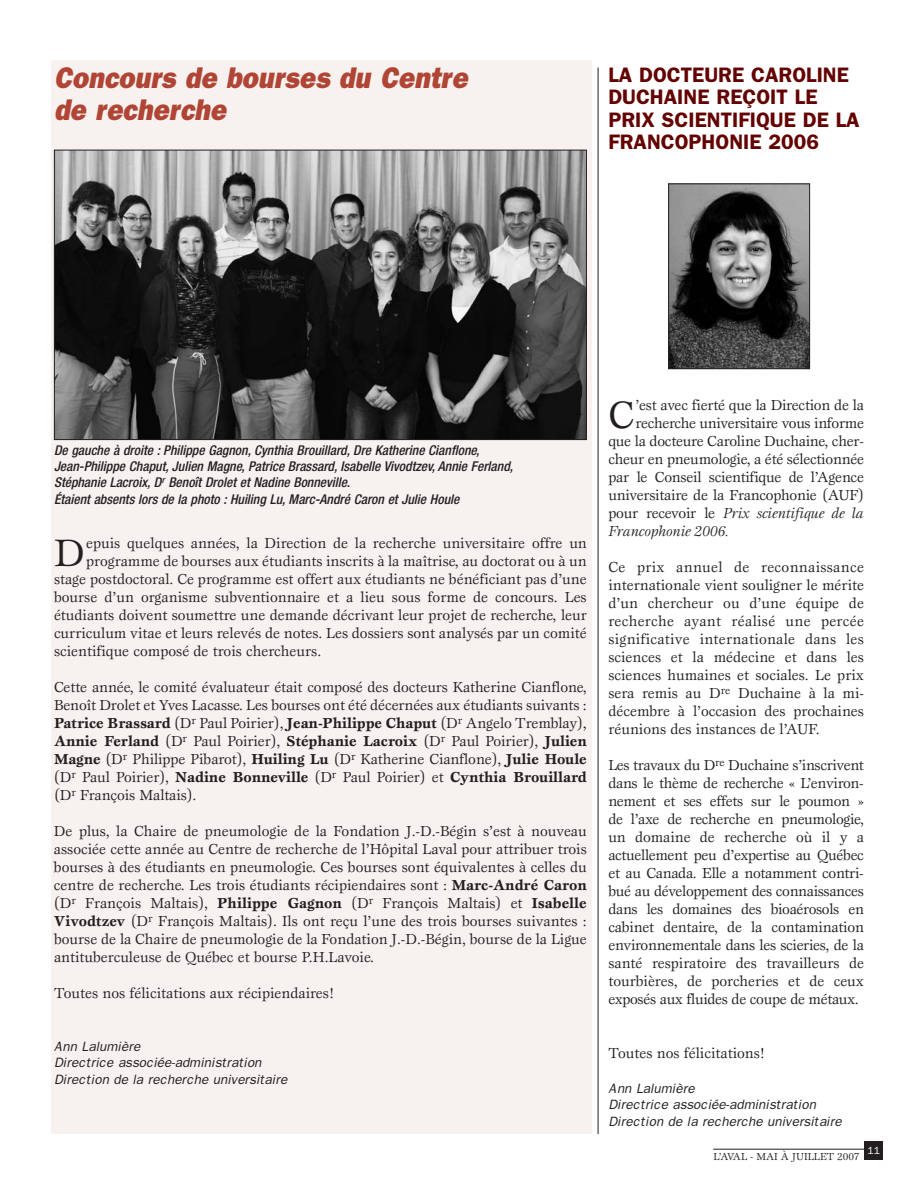
<style>
.page{position:relative;width:918px;height:1188px;background:#fff}
.page>*{position:absolute;margin:0;border:0;box-sizing:border-box;transform-origin:0 0}
.t1{font:39.6px "Esprit";color:#231f20}
.t2{font:italic 800 30px/31.5px "Franklin Gothic";color:#b14535;scale:.9 1}
.t3{font:600 21px/22.5px "Franklin Gothic";color:#630200}
.t4{font:15px/18px "Esprit";color:#231f20;text-align:justify}
.t5{font:italic 15px "Esprit";letter-spacing:-.015em;color:#231f20}
.t6{font:15px "Esprit";letter-spacing:-.02em;color:#231f20}
.t7{font:italic 500 condensed 13.5px/16.2px "Helvetica Neue";color:#231f20}
.t8{font:italic 13.5px/16.5px "Franklin Gothic";color:#231f20}
.t9{font:10.5px "Esprit";color:#231f20}
.t10{font:10.5px "Franklin Gothic";color:#fff}
.s1{font-weight:700}
.s2{font-style:normal}
</style>
<div class="page">
<div style="left:51px;top:60px;width:540px;height:1074px;background:#f7f2f0"></div>
<hr style="left:713px;top:1149px;width:170px;height:1px;background:#231f20">
<div style="left:865px;top:1141px;width:18px;height:19px;background:#231f20"></div>
<img style="left:56px;top:152px;width:529px;height:286px">
<div style="left:54px;top:150px;width:533px;height:290px;border:1px solid #231f20"></div>
<img style="left:670px;top:185px;width:138px;height:182px">
<div style="left:668px;top:183px;width:142px;height:186px;border:1px solid #231f20"></div>
<hr style="left:598px;top:68px;width:1px;height:1066px;background:#231f20">
<h2 class="t2" style="left:54px;top:62px;width:461px">Concours de bourses du Centre de recherche</h2>
<h3 class="t3" style="left:608px;top:63px;width:253px">LA DOCTEURE CAROLINE<br>DUCHAINE REÇOIT LE<br>PRIX SCIENTIFIQUE DE LA<br>FRANCOPHONIE 2006</h3>
<p class="t7" style="left:54px;top:443px;width:461px">De gauche à droite : Philippe Gagnon, Cynthia Brouillard, Dre Katherine Cianflone, Jean-Philippe Chaput, Julien Magne, Patrice Brassard, Isabelle Vivodtzev, Annie Ferland, Stéphanie Lacroix, D<sup>r</sup> Benoît Drolet et Nadine Bonneville.<br>Étaient absents lors de la photo : Huiling Lu, Marc-André Caron et Julie Houle</p>
<h1 class="t1" style="left:54px;top:538px;width:32px">D</h1>
<p class="t4" style="left:86px;top:536px;width:502px">epuis quelques années, la Direction de la recherche universitaire offre un</p>
<p class="t4" style="left:86px;top:554px;width:502px">programme de bourses aux étudiants inscrits à la maîtrise, au doctorat ou à un</p>
<p class="t4" style="left:54px;top:572px;width:534px">stage postdoctoral. Ce programme est offert aux étudiants ne bénéficiant pas d’une</p>
<p class="t4" style="left:54px;top:590px;width:534px">bourse d’un organisme subventionnaire et a lieu sous forme de concours. Les</p>
<p class="t4" style="left:54px;top:608px;width:534px">étudiants doivent soumettre une demande décrivant leur projet de recherche, leur</p>
<p class="t4" style="left:54px;top:626px;width:534px">curriculum vitae et leurs relevés de notes. Les dossiers sont analysés par un comité</p>
<p class="t4" style="left:54px;top:644px;width:269px">scientifique composé de trois chercheurs.</p>
<p class="t4" style="left:54px;top:680px;width:534px">Cette année, le comité évaluateur était composé des docteurs Katherine Cianflone, Benoît Drolet et Yves Lacasse. Les bourses ont été décernées aux étudiants suivants :<br><span class="s1">Patrice Brassard</span> (D<sup>r</sup> Paul Poirier), <span class="s1">Jean-Philippe Chaput</span> (D<sup>r</sup> Angelo Tremblay), <span class="s1">Annie Ferland</span> (D<sup>r</sup> Paul Poirier), <span class="s1">Stéphanie Lacroix</span> (D<sup>r</sup> Paul Poirier), <span class="s1">Julien Magne</span> (D<sup>r</sup> Philippe Pibarot), <span class="s1">Huiling Lu</span> (D<sup>r</sup> Katherine Cianflone), <span class="s1">Julie Houle </span>(D<sup>r</sup> Paul Poirier), <span class="s1">Nadine Bonneville</span> (D<sup>r</sup> Paul Poirier) et <span class="s1">Cynthia Brouillard </span>(D<sup>r</sup> François Maltais).</p>
<p class="t4" style="left:54px;top:824px;width:534px">De plus, la Chaire de pneumologie de la Fondation J.-D.-Bégin s’est à nouveau associée cette année au Centre de recherche de l’Hôpital Laval pour attribuer trois bourses à des étudiants en pneumologie. Ces bourses sont équivalentes à celles du centre de recherche. Les trois étudiants récipiendaires sont : <span class="s1">Marc-André Caron </span>(D<sup>r</sup> François Maltais), <span class="s1">Philippe Gagnon</span> (D<sup>r</sup> François Maltais) et <span class="s1">Isabelle Vivodtzev</span> (D<sup>r</sup> François Maltais). Ils ont reçu l’une des trois bourses suivantes : bourse de la Chaire de pneumologie de la Fondation J.-D.-Bégin, bourse de la Ligue antituberculeuse de Québec et bourse P.H.Lavoie.</p>
<p class="t4" style="left:54px;top:986px;width:282px">Toutes nos félicitations aux récipiendaires!</p>
<p class="t8" style="left:54px;top:1038px;width:235px">Ann Lalumière<br>Directrice associée-administration<br>Direction de la recherche universitaire</p>
<h1 class="t1" style="left:608px;top:400px;width:27px">C</h1>
<p class="t4" style="left:636px;top:398px;width:230px">’est avec fierté que la Direction de la</p>
<p class="t6" style="left:636px;top:418px;width:230px">recherche universitaire vous informe</p>
<p class="t4" style="left:608px;top:434px;width:257px">que la docteure Caroline Duchaine, cher-</p>
<p class="t4" style="left:608px;top:452px;width:257px">cheur en pneumologie, a été sélectionnée</p>
<p class="t4" style="left:608px;top:470px;width:257px">par le Conseil scientifique de l’Agence</p>
<p class="t4" style="left:608px;top:488px;width:257px">universitaire de la Francophonie (AUF)</p>
<p class="t5" style="left:608px;top:508px;width:257px"><span class="s2">pour recevoir le</span> Prix scientifique de la</p>
<p class="t5" style="left:608px;top:526px;width:122px">Francophonie 2006.</p>
<p class="t4" style="left:608px;top:560px;width:257px">Ce prix annuel de reconnaissance internationale vient souligner le mérite d’un chercheur ou d’une équipe de recherche ayant réalisé une percée significative internationale dans les sciences et la médecine et dans les sciences humaines et sociales. Le prix sera remis au D<sup>re</sup> Duchaine à la mi&shy;décembre à l’occasion des prochaines réunions des instances de l’AUF.</p>
<p class="t4" style="left:608px;top:758px;width:257px">Les travaux du D<sup>re</sup> Duchaine s’inscrivent dans le thème de recherche « L’environ&shy;nement et ses effets sur le poumon » de l’axe de recherche en pneumologie, un domaine de recherche où il y a actuellement peu d’expertise au Québec et au Canada. Elle a notamment contri&shy;bué au développement des connaissances dans les domaines des bioaérosols en cabinet dentaire, de la contamination environnementale dans les scieries, de la santé respiratoire des travailleurs de tourbières, de porcheries et de ceux exposés aux fluides de coupe de métaux.</p>
<p class="t4" style="left:608px;top:1046px;width:158px">Toutes nos félicitations!</p>
<p class="t8" style="left:608px;top:1080px;width:235px">Ann Lalumière<br>Directrice associée-administration<br>Direction de la recherche universitaire</p>
<p class="t9" style="left:714px;top:1152px;width:147px">L’AVAL - MAI À JUILLET 2007</p>
<p class="t10" style="left:868px;top:1144px;width:14px">11</p>
</div>
